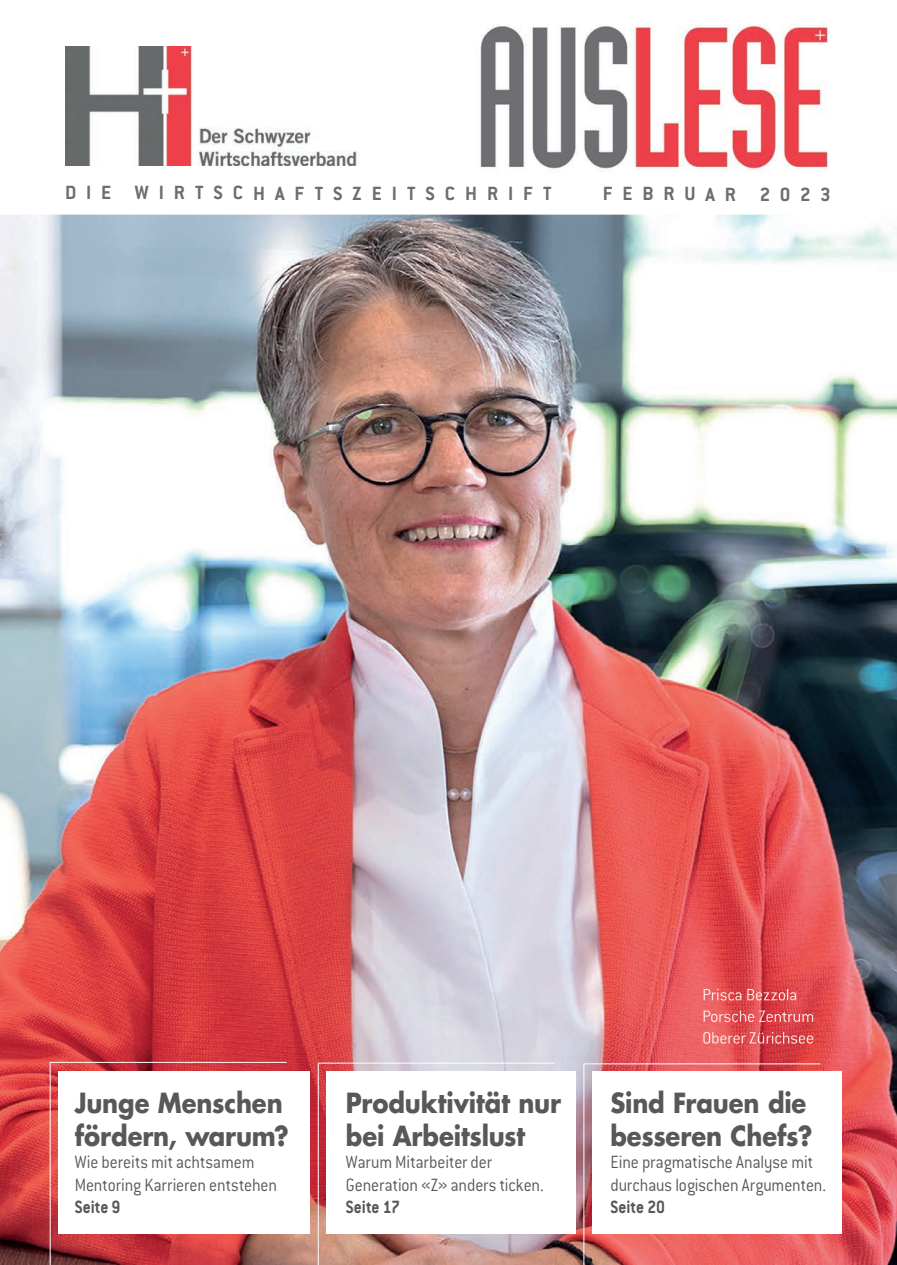
<style>
.page{position:relative;width:897px;height:1265px;background:#fff}
.page>*{position:absolute;margin:0;border:0;box-sizing:border-box;transform-origin:0 0}
.t1{font:700 27px/33px "Futura";letter-spacing:-.005em;color:#57585a;scale:.9 1}
.t2{font:700 21px "Conduit ITC";letter-spacing:.475em;color:#6c6d70}
.t3{font:300 19.5px/22.5px "Conduit ITC";letter-spacing:-.005em;color:#57585a;scale:.9 1}
.t4{font:700 19.5px "Conduit ITC";letter-spacing:-.005em;color:#57585a;scale:.9 1}
</style>
<div class="page">
<img style="left:0;top:215px;width:896px;height:1050px">
<div style="left:59px;top:1071px;width:251px;height:162px;background:#fff"></div>
<div style="left:326px;top:1071px;width:249px;height:162px;background:#fff"></div>
<div style="left:591px;top:1071px;width:250px;height:162px;background:#fff"></div>
<img style="left:480px;top:25px;width:348px;height:148px">
<img style="left:65px;top:47px;width:294px;height:118px">
<img style="left:703px;top:989px;width:93px;height:11px">
<img style="left:703px;top:1010px;width:109px;height:12px">
<img style="left:703px;top:1032px;width:110px;height:11px">
<hr style="left:50px;top:1062px;width:1px;height:203px;background:#fff">
<hr style="left:50px;top:1062px;width:236px;height:1px;background:#fff">
<hr style="left:318px;top:1063px;width:1px;height:202px;background:#fff">
<hr style="left:318px;top:1062px;width:236px;height:1px;background:#fff">
<hr style="left:583px;top:1064px;width:1px;height:201px;background:#fff">
<hr style="left:583px;top:1063px;width:237px;height:1px;background:#fff">
<p class="t2" style="left:65px;top:181px;width:488px">DIE WIRTSCHAFTSZEITSCHRIFT</p>
<p class="t2" style="left:602px;top:182px;width:229px">FEBRUAR 2023</p>
<h1 class="t1" style="left:75px;top:1085px;width:239px">Junge Menschen fördern, warum?</h1>
<p class="t3" style="left:75px;top:1151px;width:226px">Wie bereits mit achtsamem<br>Mentoring Karrieren entstehen</p>
<p class="t4" style="left:75px;top:1195px;width:52px">Seite 9</p>
<h1 class="t1" style="left:346px;top:1085px;width:241px">Produktivität nur bei Arbeitslust</h1>
<p class="t3" style="left:346px;top:1151px;width:221px">Warum Mitarbeiter der<br>Generation «Z» anders ticken.</p>
<p class="t4" style="left:346px;top:1195px;width:62px">Seite 17</p>
<h1 class="t1" style="left:610px;top:1085px;width:226px">Sind Frauen die besseren Chefs?</h1>
<p class="t3" style="left:610px;top:1151px;width:241px">Eine pragmatische Analyse mit durchaus logischen Argumenten.</p>
<p class="t4" style="left:610px;top:1195px;width:62px">Seite 20</p>
</div>
